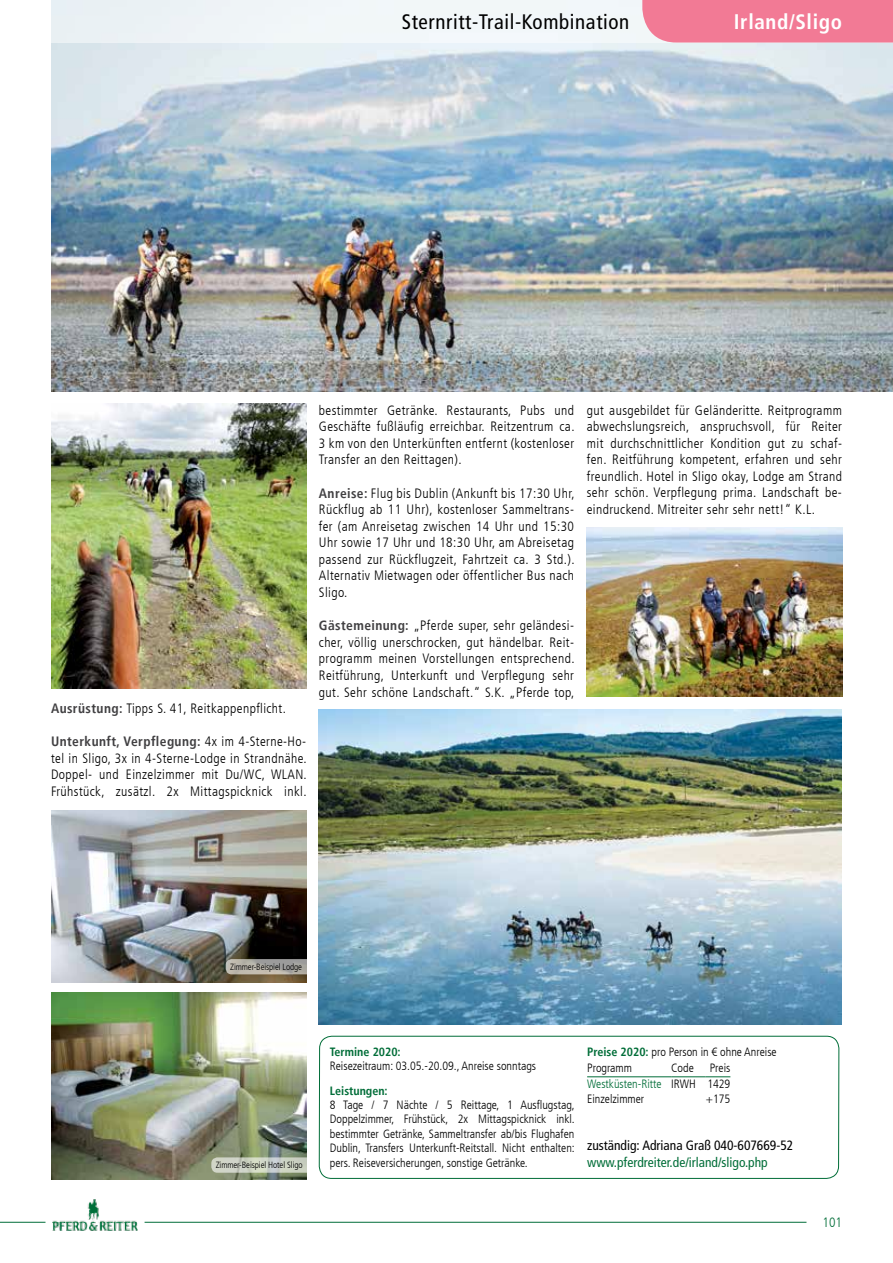
<style>
.page{position:relative;width:893px;height:1263px;background:#fff}
.page>*{position:absolute;margin:0;border:0;box-sizing:border-box;transform-origin:0 0}
.t1{font:condensed 21px "Frutiger LT";letter-spacing:.03em;color:#000}
.t2{font:700 condensed 21px "Frutiger LT";letter-spacing:.03em;color:#fff}
.t3{font:300 condensed 13.5px/16.6px "Frutiger LT";letter-spacing:.03em;color:#000;text-align:justify}
.t4{font:condensed 13.5px "Frutiger LT";color:#006d38}
.t5{font:condensed 13.5px "Frutiger LT";color:#000}
.t6{font:300 condensed 13.5px "Frutiger LT";color:#006d38}
.t7{font:300 condensed 12px/14.4px "Frutiger LT";color:#000;text-align:justify}
.t8{font:300 condensed 12px/16.2px "Frutiger LT";color:#006d38;text-align:right}
.t9{font:700 condensed 12px "Frutiger LT";color:#006d38}
.t10{font:300 condensed 9px "Frutiger LT";letter-spacing:-.01em;color:#000}
.s1{font-weight:700;color:#414042}
.s2{font-weight:700;color:#006d38}
.s3{color:#000}
</style>
<div class="page">
<svg style="left:318px;top:1035px;width:522px;height:188px"></svg>
<hr style="left:587px;top:1076px;width:84px;height:1px;background:#006d38">
<hr style="left:671px;top:1076px;width:35px;height:1px;background:#006d38">
<svg style="left:706px;top:1076px;width:24px;height:1px"></svg>
<img style="left:51px;top:404px;width:255px;height:285px">
<img style="left:51px;top:43px;width:842px;height:348px">
<img style="left:587px;top:528px;width:255px;height:169px">
<img style="left:319px;top:709px;width:523px;height:315px">
<img style="left:51px;top:993px;width:255px;height:187px">
<svg style="left:211px;top:1157px;width:102px;height:16px;background:#cbd1c4"></svg>
<img style="left:51px;top:810px;width:255px;height:172px">
<svg style="left:226px;top:959px;width:87px;height:15px"></svg>
<div style="left:51px;top:0;width:591px;height:43px;background:#f2f7f8"></div>
<hr style="left:0;top:1222px;width:45px;height:1px;background:#006d38">
<hr style="left:145px;top:1222px;width:661px;height:1px;background:#006d38">
<img style="left:53px;top:1199px;width:85px;height:32px">
<div style="left:642px;top:0;width:251px;height:43px;background:#f27a95"></div>
<h1 class="t1" style="left:402px;top:9px;width:229px">Sternritt-Trail-Kombination</h1>
<h1 class="t2" style="left:734px;top:9px;width:110px">Irland/Sligo</h1>
<p class="t3" style="left:51px;top:700px;width:236px"><span class="s1">Ausrüstung:</span> Tipps S. 41, Reitkappenpflicht.</p>
<p class="t3" style="left:51px;top:733px;width:257px"><span class="s1">Unterkunft, Verpflegung:</span> 4x im 4-Sterne-Ho&shy;tel in Sligo, 3x in 4-Sterne-Lodge in Strandnähe.<br>Doppel- und Einzelzimmer mit Du/WC, WLAN.<br>Frühstück, zusätzl. 2x Mittagspicknick inkl.</p>
<p class="t3" style="left:319px;top:402px;width:257px">bestimmter Getränke. Restaurants, Pubs und Geschäfte fußläufig erreichbar. Reitzentrum ca.<br>3 km von den Unterkünften entfernt (kostenloser Transfer an den Reittagen).</p>
<p class="t3" style="left:319px;top:485px;width:257px"><span class="s1">Anreise:</span> Flug bis Dublin (Ankunft bis 17:30 Uhr, Rückflug ab 11 Uhr), kostenloser Sammeltrans&shy;fer (am Anreisetag zwischen 14 Uhr und 15:30<br>Uhr sowie 17 Uhr und 18:30 Uhr, am Abreisetag passend zur Rückflugzeit, Fahrtzeit ca. 3 Std.).<br>Alternativ Mietwagen oder öffentlicher Bus nach Sligo.</p>
<p class="t3" style="left:319px;top:617px;width:257px"><span class="s1">Gästemeinung:</span> „Pferde super, sehr geländesi&shy;cher, völlig unerschrocken, gut händelbar. Reit&shy;programm meinen Vorstellungen entsprechend.<br>Reitführung, Unterkunft und Verpflegung sehr gut. Sehr schöne Landschaft.“ S.K. „Pferde top,</p>
<p class="t3" style="left:587px;top:402px;width:257px">gut ausgebildet für Geländeritte. Reitprogramm abwechslungsreich, anspruchsvoll, für Reiter mit durchschnittlicher Kondition gut zu schaf&shy;fen. Reitführung kompetent, erfahren und sehr freundlich. Hotel in Sligo okay, Lodge am Strand sehr schön. Verpflegung prima. Landschaft be&shy;eindruckend. Mitreiter sehr sehr nett!“ K.L.</p>
<p class="t10" style="left:230px;top:962px;width:73px">Zimmer-Beispiel Lodge</p>
<p class="t10" style="left:216px;top:1160px;width:88px">Zimmer-Beispiel Hotel Sligo</p>
<p class="t9" style="left:330px;top:1045px;width:72px">Termine 2020:</p>
<p class="t7" style="left:587px;top:1045px;width:191px"><span class="s2">Preise 2020:</span> pro Person in € ohne Anreise</p>
<p class="t7" style="left:330px;top:1059px;width:208px">Reisezeitraum: 03.05.-20.09., Anreise sonntags</p>
<p class="t7" style="left:587px;top:1061px;width:46px">Programm</p>
<p class="t7" style="left:671px;top:1061px;width:24px">Code</p>
<p class="t8" style="left:587px;top:1060px;width:145px"><span class="s3">Preis<br></span>Westküsten-Ritte <span class="s3">IRWH 1429</span></p>
<p class="t7" style="left:587px;top:1091px;width:59px">Einzelzimmer</p>
<p class="t7" style="left:706px;top:1091px;width:26px">+175</p>
<p class="t9" style="left:330px;top:1083px;width:59px">Leistungen:</p>
<p class="t7" style="left:330px;top:1098px;width:246px">8 Tage / 7 Nächte / 5 Reittage, 1 Ausflugstag, Doppelzimmer, Frühstück, 2x Mittagspicknick inkl. bestimmter Getränke, Sammeltransfer ab/bis Flughafen Dublin, Transfers Unterkunft-Reitstall. Nicht enthalten: pers. Reiseversicherungen, sonstige Getränke.</p>
<p class="t5" style="left:587px;top:1137px;width:208px">zuständig: Adriana Graß 040-607669-52</p>
<p class="t4" style="left:587px;top:1155px;width:182px">www.pferdreiter.de/irland/sligo.php</p>
<p class="t6" style="left:822px;top:1214px;width:21px">101</p>
</div>
